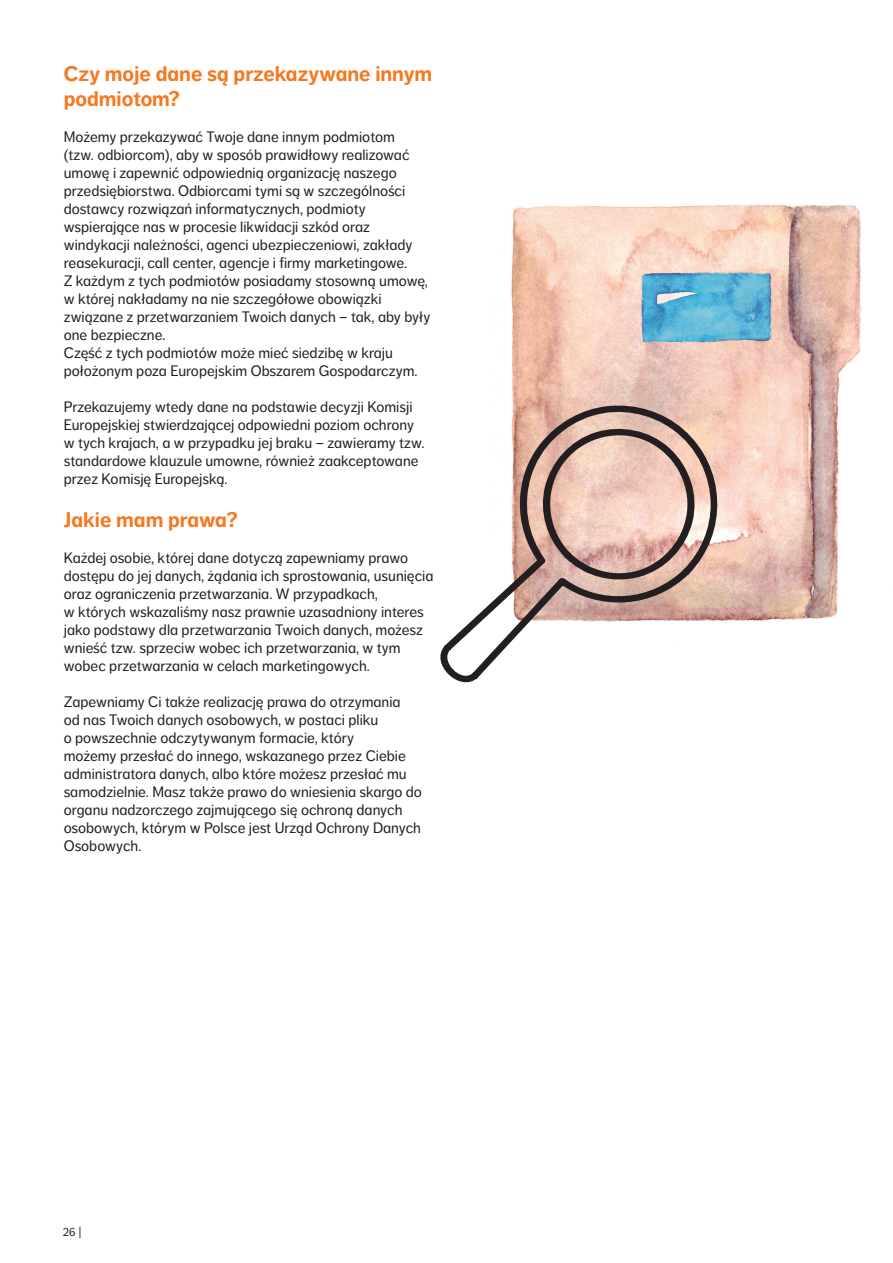
<style>
.page{position:relative;width:893px;height:1263px;background:#fff}
.page>*{position:absolute;margin:0;border:0;box-sizing:border-box;transform-origin:0 0}
.t1{font:700 21px/25.2px "NN Dagny Text";color:#f47921}
.TEKST_PLANO{font:15px/18px "NN Dagny Text";color:#231f20}
.t2{font:12px "NN Dagny Text";color:#231f20}
</style>
<div class="page">
<img style="left:511px;top:204px;width:351px;height:417px">
<svg style="left:440px;top:403px;width:289px;height:280px"></svg>
<svg style="left:539px;top:424px;width:160px;height:160px;background:#ccab9f"></svg>
<p class="t1" style="left:64px;top:61px;width:370px">Czy moje dane są przekazywane innym podmiotom?</p>
<p class="TEKST_PLANO" style="left:64px;top:128px;width:368px">Możemy przekazywać Twoje dane innym podmiotom<br>(tzw. odbiorcom), aby w sposób prawidłowy realizować umowę i zapewnić odpowiednią organizację naszego przedsiębiorstwa. Odbiorcami tymi są w szczególności dostawcy rozwiązań informatycznych, podmioty wspierające nas w procesie likwidacji szkód oraz windykacji należności, agenci ubezpieczeniowi, zakłady reasekuracji, call center, agencje i firmy marketingowe.<br>Z każdym z tych podmiotów posiadamy stosowną umowę, w której nakładamy na nie szczegółowe obowiązki związane z przetwarzaniem Twoich danych – tak, aby były one bezpieczne.</p>
<p class="TEKST_PLANO" style="left:64px;top:344px;width:355px">Część z tych podmiotów może mieć siedzibę w kraju położonym poza Europejskim Obszarem Gospodarczym.</p>
<p class="TEKST_PLANO" style="left:64px;top:398px;width:362px">Przekazujemy wtedy dane na podstawie decyzji Komisji Europejskiej stwierdzającej odpowiedni poziom ochrony w tych krajach, a w przypadku jej braku – zawieramy tzw. standardowe klauzule umowne, również zaakceptowane przez Komisję Europejską.</p>
<p class="t1" style="left:64px;top:507px;width:176px">Jakie mam prawa?</p>
<p class="TEKST_PLANO" style="left:64px;top:549px;width:371px">Każdej osobie, której dane dotyczą zapewniamy prawo dostępu do jej danych, żądania ich sprostowania, usunięcia oraz ograniczenia przetwarzania. W przypadkach,<br>w których wskazaliśmy nasz prawnie uzasadniony interes jako podstawy dla przetwarzania Twoich danych, możesz wnieść tzw. sprzeciw wobec ich przetwarzania, w tym wobec przetwarzania w celach marketingowych.</p>
<p class="TEKST_PLANO" style="left:64px;top:693px;width:360px">Zapewniamy Ci także realizację prawa do otrzymania<br>od nas Twoich danych osobowych, w postaci pliku<br>o powszechnie odczytywanym formacie, który<br>możemy przesłać do innego, wskazanego przez Ciebie administratora danych, albo które możesz przesłać mu samodzielnie. Masz także prawo do wniesienia skargo do organu nadzorczego zajmującego się ochroną danych osobowych, którym w Polsce jest Urząd Ochrony Danych Osobowych.</p>
<p class="t2" style="left:63px;top:1225px;width:21px">26 |</p>
</div>
